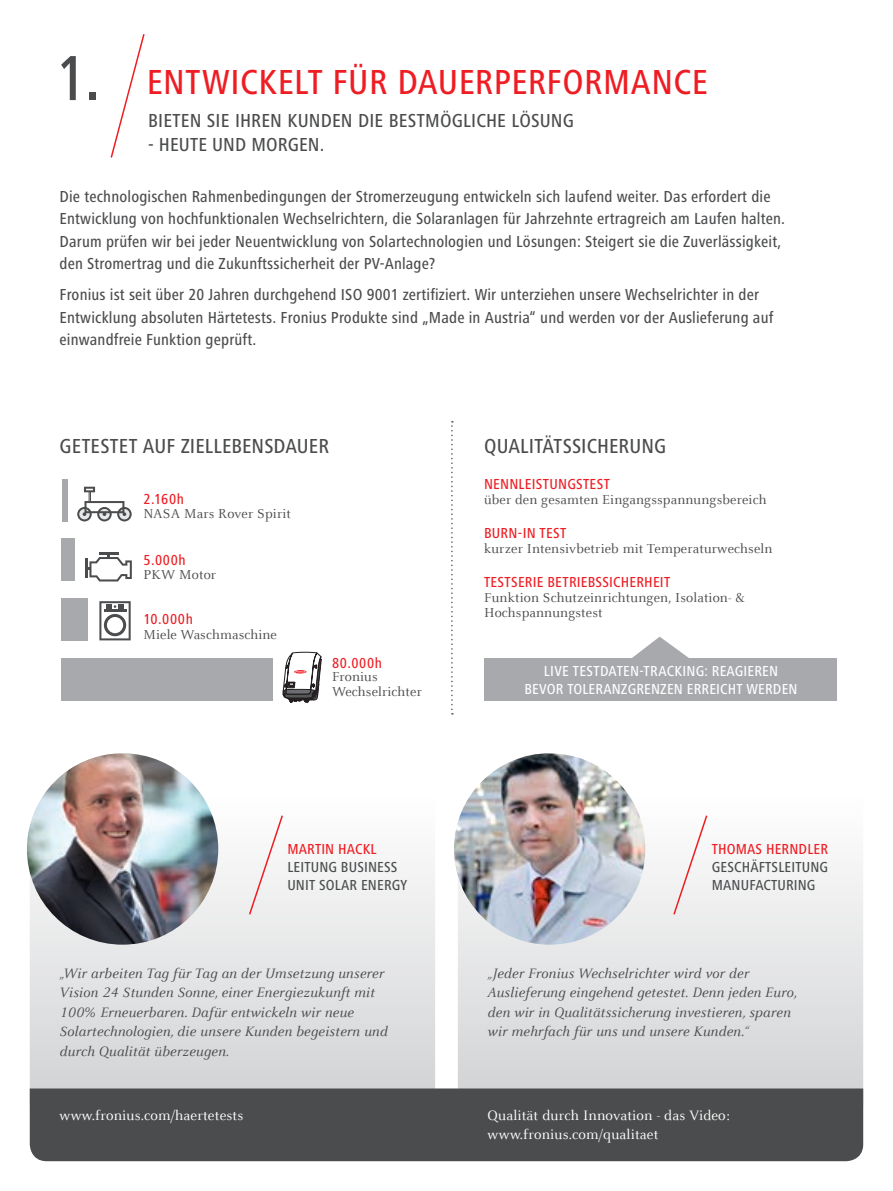
<style>
.page{position:relative;width:893px;height:1191px;background:#fff}
.page>*{position:absolute;margin:0;border:0;box-sizing:border-box;transform-origin:0 0}
.t1{font:500 condensed 66px "Frutiger Next LTW1 G";color:#4b4c4d}
.t2{font:500 condensed 36px "Frutiger Next LTW1 G";letter-spacing:.015em;color:#ee1d23}
.t3{font:500 condensed 21px "Frutiger Next LTW1 G";color:#4b4c4d}
.t4{font:500 condensed 19.5px "Frutiger Next LTW1 G";letter-spacing:.01em;color:#4b4c4d}
.t5{font:500 condensed 16.5px/22.5px "Frutiger Next LTW1 G";letter-spacing:.01em;color:#4b4c4d}
.t6{font:italic 15px/19.5px "Celeste Offc Pro";letter-spacing:.01em;color:#4b4c4d}
.t7{font:500 condensed 15px "Frutiger Next LTW1 G";letter-spacing:.01em;color:#ee1d23}
.t8{font:15px/19.5px "Celeste Offc Pro";letter-spacing:.01em;color:#fff}
.t9{font:500 condensed 15px/18px "Frutiger Next LTW1 G";letter-spacing:.01em;color:#fff}
.t10{font:500 condensed 15px/18px "Frutiger Next LTW1 G";letter-spacing:.01em;color:#4b4c4d}
.t11{font:14.25px/15px "Celeste Offc Pro";letter-spacing:.01em;color:#4b4c4d}
</style>
<div class="page">
<svg style="left:458px;top:797px;width:405px;height:291px;fill:#e4e4e6"></svg>
<svg style="left:30px;top:797px;width:405px;height:291px;fill:#e4e4e5"></svg>
<div style="left:30px;top:1088px;width:833px;height:73px;background:#4b4c4d"></div>
<div style="left:62px;top:598px;width:26px;height:43px;background:#a8a9ad"></div>
<div style="left:62px;top:538px;width:13px;height:43px;background:#a8a9ad"></div>
<div style="left:62px;top:479px;width:5px;height:42px;background:#a8a9ad"></div>
<div style="left:62px;top:658px;width:211px;height:42px;background:#a8a9ad"></div>
<hr style="left:86px;top:558px;width:2px;height:20px;background:#4b4c4d">
<svg style="left:88px;top:553px;width:44px;height:28px"></svg>
<svg style="left:99px;top:601px;width:32px;height:39px"></svg>
<svg style="left:283px;top:652px;width:39px;height:51px"></svg>
<svg style="left:77px;top:487px;width:55px;height:34px"></svg>
<svg style="left:632px;top:636px;width:57px;height:22px"></svg>
<div style="left:484px;top:658px;width:353px;height:42px;background:#a8a9ad"></div>
<svg style="left:110px;top:34px;width:35px;height:124px"></svg>
<div style="left:248px;top:813px;width:36px;height:103px;background:#f4f4f4"></div>
<img style="left:27px;top:753px;width:191px;height:191px;border-radius:96px">
<img style="left:454px;top:753px;width:191px;height:191px;border-radius:96px">
<div style="left:672px;top:813px;width:37px;height:103px;background:#f4f4f4"></div>
<svg style="left:451px;top:421px;width:2px;height:293px"></svg>
<h1 class="t1" style="left:55px;top:40px;width:46px">1.</h1>
<h2 class="t2" style="left:147px;top:61px;width:270px">ENTWICKELT FÜR DAUER</h2>
<h2 class="t2" style="left:494px;top:61px;width:157px">PERFORMANCE</h2>
<p class="t4" style="left:148px;top:109px;width:10px">BIETEN</p>
<p class="t4" style="left:207px;top:109px;width:55px">SIE IHREN</p>
<p class="t4" style="left:287px;top:109px;width:22px">KUNDEN</p>
<p class="t4" style="left:358px;top:109px;width:41px">DIE BEST</p>
<p class="t4" style="left:425px;top:109px;width:36px">MÖGLIC</p>
<p class="t4" style="left:486px;top:109px;width:57px">HE LÖSUNG</p>
<p class="t4" style="left:148px;top:133px;width:178px">- Heute und Morgen.</p>
<p class="t5" style="left:60px;top:185px;width:727px">Die technologischen Rahmenbedingungen der Stromerzeugung entwickeln sich laufend weiter. Das erfordert die Entwicklung von hochfunktionalen Wechselrichtern, die Solaranlagen für Jahrzehnte ertragreich am Laufen halten.<br>Darum prüfen wir bei jeder Neuentwicklung von Solartechnologien und Lösungen: Steigert sie die Zuverlässigkeit, den Stromertrag und die Zukunftssicherheit der PV-Anlage?</p>
<p class="t5" style="left:60px;top:283px;width:715px">Fronius ist seit über 20 Jahren durchgehend ISO 9001 zertifiziert. Wir unterziehen unsere Wechselrichter in der<br>Entwicklung absoluten Härtetests. Fronius Produkte sind „Made in Austria“ und werden vor der Auslieferung auf einwandfreie Funktion geprüft.</p>
<p class="t3" style="left:60px;top:434px;width:11px">GETESTET</p>
<p class="t3" style="left:143px;top:434px;width:49px">AU F ZIELLEBENSDAUER</p>
<p class="t7" style="left:144px;top:490px;width:42px">2.160h</p>
<p class="t11" style="left:144px;top:506px;width:149px">NASA Mars Rover Spirit</p>
<p class="t7" style="left:144px;top:551px;width:44px">5.000h</p>
<p class="t11" style="left:144px;top:567px;width:74px">PKW Motor</p>
<p class="t7" style="left:144px;top:611px;width:51px">10.000h</p>
<p class="t11" style="left:144px;top:627px;width:135px">Miele Waschmaschine</p>
<p class="t7" style="left:332px;top:654px;width:52px">80.000h</p>
<p class="t11" style="left:332px;top:668px;width:91px">Fronius<br>Wechselrichter</p>
<p class="t7" style="left:287px;top:840px;width:91px">Martin Hackl</p>
<p class="t10" style="left:287px;top:857px;width:121px">Leitung Business<br>Unit Solar Energy</p>
<p class="t3" style="left:484px;top:434px;width:23px">QUALITÄTSSIC</p>
<p class="t3" style="left:597px;top:434px;width:24px">HERUNG</p>
<p class="t7" style="left:484px;top:476px;width:9px">NENNLEISTUNGSTEST</p>
<p class="t11" style="left:484px;top:492px;width:284px">über den gesamten Eingangsspannungsbereich</p>
<p class="t7" style="left:484px;top:524px;width:9px">BURN</p>
<p class="t7" style="left:518px;top:524px;width:30px">-IN TEST</p>
<p class="t11" style="left:484px;top:541px;width:290px">kurzer Intensivbetrieb mit Temperaturwechseln</p>
<p class="t7" style="left:484px;top:574px;width:8px">TESTSERIE</p>
<p class="t7" style="left:547px;top:574px;width:8px">BETRIEBSSIC</p>
<p class="t7" style="left:621px;top:574px;width:39px">HERHEIT</p>
<p class="t11" style="left:484px;top:590px;width:263px">Funktion Schutzeinrichtungen, Isolation- &amp;<br>Hochspannungstest</p>
<p class="t9" style="left:524px;top:661px;width:255px;text-indent:115px">-Tracking: Reagieren bevor Toleranzgrenzen erreicht WERDEN</p>
<p class="t9" style="left:544px;top:661px;width:7px">LIVE</p>
<p class="t9" style="left:573px;top:661px;width:9px">TESTDATEN</p>
<p class="t7" style="left:712px;top:840px;width:118px">Thomas Herndler</p>
<p class="t10" style="left:712px;top:857px;width:118px">Geschäftsleitung<br>Manufacturing</p>
<p class="t6" style="left:60px;top:963px;width:330px">„Wir arbeiten Tag für Tag an der Umsetzung unserer Vision 24 Stunden Sonne, einer Energiezukunft mit 100% Erneuerbaren. Dafür entwickeln wir neue Solartechnologien, die unsere Kunden begeistern und durch Qualität überzeugen.</p>
<p class="t6" style="left:488px;top:963px;width:311px">„Jeder Fronius Wechselrichter wird vor der Auslieferung eingehend getestet. Denn jeden Euro, den wir in Qualitätssicherung investieren, sparen wir mehrfach für uns und unsere Kunden.“</p>
<p class="t8" style="left:60px;top:1105px;width:185px">www.fronius.com/haertetests</p>
<p class="t8" style="left:488px;top:1105px;width:244px">Qualität durch Innovation - das Video: www.fronius.com/qualitaet</p>
</div>
